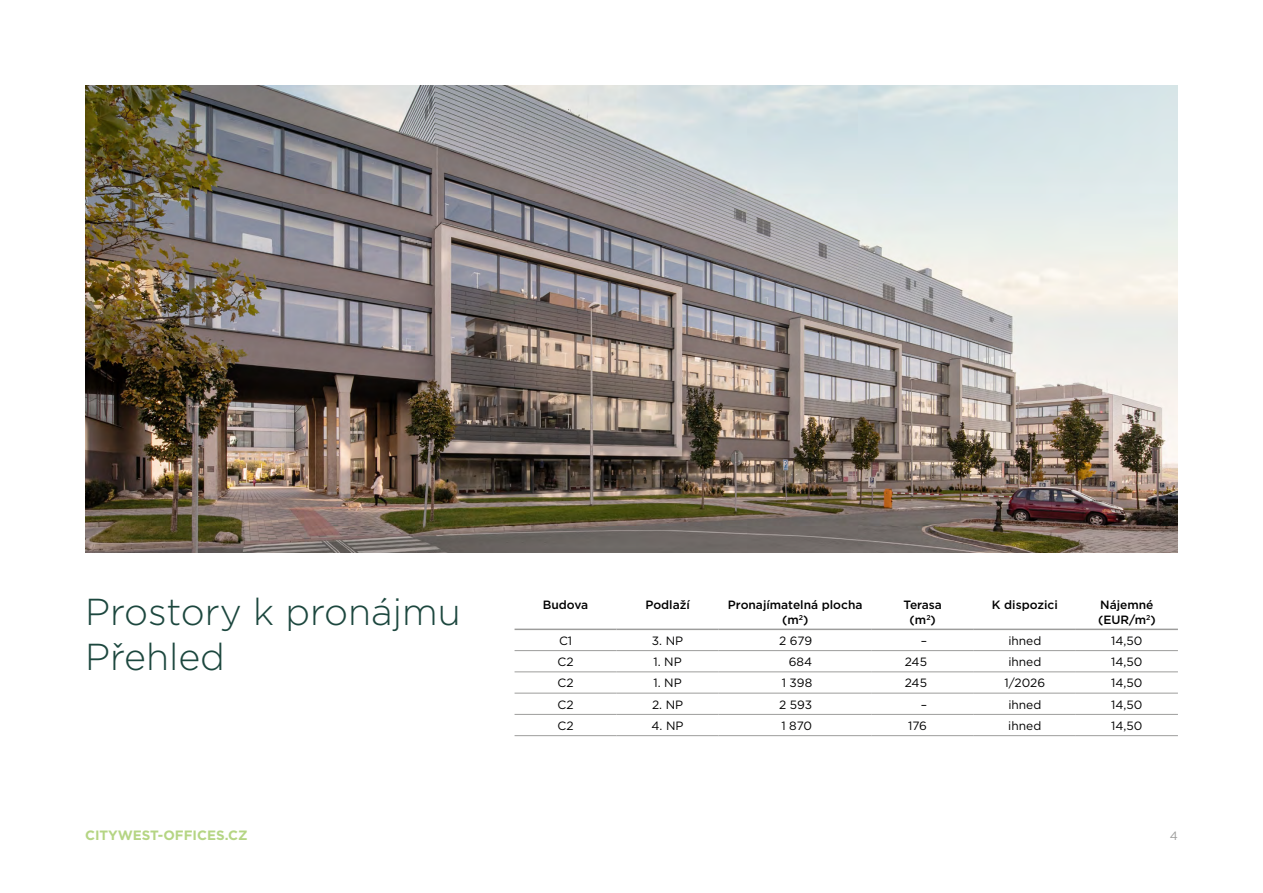
<style>
.page{position:relative;width:1263px;height:893px;background:#fff}
.page>*{position:absolute;margin:0;border:0;box-sizing:border-box;transform-origin:0 0}
.t1{font:300 37.5px/45px "Gotham";color:#1c473e}
.t2{font:700 13.5px "Gotham";color:#b5d584}
.t3{font:12px "Gotham";color:#000}
.t4{font:500 12px/14.4px "Gotham";color:#000;text-align:center}
.t5{font:12px "Gotham";color:#9d9d9c}
</style>
<div class="page">
<img style="left:85px;top:85px;width:1093px;height:468px">
<svg style="left:514px;top:628px;width:664px;height:86px"></svg>
<hr style="left:514px;top:650px;width:103px;height:1px;background:#9d9d9c">
<hr style="left:617px;top:650px;width:102px;height:1px;background:#9d9d9c">
<hr style="left:719px;top:650px;width:153px;height:1px;background:#9d9d9c">
<hr style="left:872px;top:650px;width:102px;height:1px;background:#9d9d9c">
<hr style="left:974px;top:650px;width:102px;height:1px;background:#9d9d9c">
<hr style="left:1076px;top:650px;width:102px;height:1px;background:#9d9d9c">
<hr style="left:514px;top:672px;width:103px;height:1px;background:#9d9d9c">
<hr style="left:617px;top:672px;width:102px;height:1px;background:#9d9d9c">
<hr style="left:719px;top:672px;width:153px;height:1px;background:#9d9d9c">
<hr style="left:872px;top:672px;width:102px;height:1px;background:#9d9d9c">
<hr style="left:974px;top:672px;width:102px;height:1px;background:#9d9d9c">
<hr style="left:1076px;top:672px;width:102px;height:1px;background:#9d9d9c">
<hr style="left:514px;top:693px;width:103px;height:1px;background:#9d9d9c">
<hr style="left:617px;top:693px;width:102px;height:1px;background:#9d9d9c">
<hr style="left:719px;top:693px;width:153px;height:1px;background:#9d9d9c">
<hr style="left:872px;top:693px;width:102px;height:1px;background:#9d9d9c">
<hr style="left:974px;top:693px;width:102px;height:1px;background:#9d9d9c">
<hr style="left:1076px;top:693px;width:102px;height:1px;background:#9d9d9c">
<hr style="left:514px;top:714px;width:103px;height:1px;background:#9d9d9c">
<hr style="left:617px;top:714px;width:102px;height:1px;background:#9d9d9c">
<hr style="left:719px;top:714px;width:153px;height:1px;background:#9d9d9c">
<hr style="left:872px;top:714px;width:102px;height:1px;background:#9d9d9c">
<hr style="left:974px;top:714px;width:102px;height:1px;background:#9d9d9c">
<hr style="left:1076px;top:714px;width:102px;height:1px;background:#9d9d9c">
<hr style="left:514px;top:735px;width:103px;height:1px;background:#9d9d9c">
<hr style="left:617px;top:735px;width:102px;height:1px;background:#9d9d9c">
<hr style="left:719px;top:735px;width:153px;height:1px;background:#9d9d9c">
<hr style="left:872px;top:735px;width:102px;height:1px;background:#9d9d9c">
<hr style="left:974px;top:735px;width:102px;height:1px;background:#9d9d9c">
<hr style="left:1076px;top:735px;width:102px;height:1px;background:#9d9d9c">
<hr style="left:514px;top:629px;width:103px;height:1px;background:#9d9d9c">
<hr style="left:617px;top:629px;width:102px;height:1px;background:#9d9d9c">
<hr style="left:719px;top:629px;width:153px;height:1px;background:#9d9d9c">
<hr style="left:872px;top:629px;width:102px;height:1px;background:#9d9d9c">
<hr style="left:974px;top:629px;width:102px;height:1px;background:#9d9d9c">
<hr style="left:1076px;top:629px;width:102px;height:1px;background:#9d9d9c">
<h1 class="t1" style="left:85px;top:589px;width:377px">Prostory k pronájmu<br>Přehled</h1>
<p class="t4" style="left:543px;top:598px;width:47px">Budova</p>
<p class="t4" style="left:645px;top:598px;width:46px">Podlaží</p>
<p class="t4" style="left:728px;top:598px;width:136px">Pronajímatelná plocha (m<sup>2</sup>)</p>
<p class="t4" style="left:903px;top:598px;width:40px">Terasa (m<sup>2</sup>)</p>
<p class="t4" style="left:992px;top:598px;width:67px">K dispozici</p>
<p class="t4" style="left:1098px;top:598px;width:59px;text-align:left">Nájemné (EUR/m<sup>2</sup>)</p>
<p class="t3" style="left:559px;top:633px;width:15px">C1</p>
<p class="t3" style="left:652px;top:633px;width:33px">3. NP</p>
<p class="t3" style="left:779px;top:633px;width:35px">2 679</p>
<p class="t3" style="left:921px;top:633px;width:8px">–</p>
<p class="t3" style="left:1008px;top:633px;width:35px">ihned</p>
<p class="t3" style="left:1111px;top:633px;width:33px">14,50</p>
<p class="t3" style="left:557px;top:654px;width:18px">C2</p>
<p class="t3" style="left:653px;top:654px;width:30px">1. NP</p>
<p class="t3" style="left:789px;top:654px;width:25px">684</p>
<p class="t3" style="left:905px;top:654px;width:24px">245</p>
<p class="t3" style="left:1008px;top:654px;width:35px">ihned</p>
<p class="t3" style="left:1111px;top:654px;width:33px">14,50</p>
<p class="t3" style="left:557px;top:675px;width:18px">C2</p>
<p class="t3" style="left:653px;top:675px;width:30px">1. NP</p>
<p class="t3" style="left:782px;top:675px;width:32px">1 398</p>
<p class="t3" style="left:905px;top:675px;width:24px">245</p>
<p class="t3" style="left:1004px;top:675px;width:42px">1/2026</p>
<p class="t3" style="left:1111px;top:675px;width:33px">14,50</p>
<p class="t3" style="left:557px;top:697px;width:18px">C2</p>
<p class="t3" style="left:652px;top:697px;width:33px">2. NP</p>
<p class="t3" style="left:779px;top:697px;width:35px">2 593</p>
<p class="t3" style="left:921px;top:697px;width:8px">–</p>
<p class="t3" style="left:1008px;top:697px;width:35px">ihned</p>
<p class="t3" style="left:1111px;top:697px;width:33px">14,50</p>
<p class="t3" style="left:557px;top:718px;width:18px">C2</p>
<p class="t3" style="left:651px;top:718px;width:34px">4. NP</p>
<p class="t3" style="left:781px;top:718px;width:32px">1 870</p>
<p class="t3" style="left:908px;top:718px;width:20px">176</p>
<p class="t3" style="left:1008px;top:718px;width:35px">ihned</p>
<p class="t3" style="left:1111px;top:718px;width:33px">14,50</p>
<p class="t2" style="left:85px;top:826px;width:164px">CITYWEST-OFFICES.CZ</p>
<p class="t5" style="left:1170px;top:828px;width:10px">4</p>
</div>
